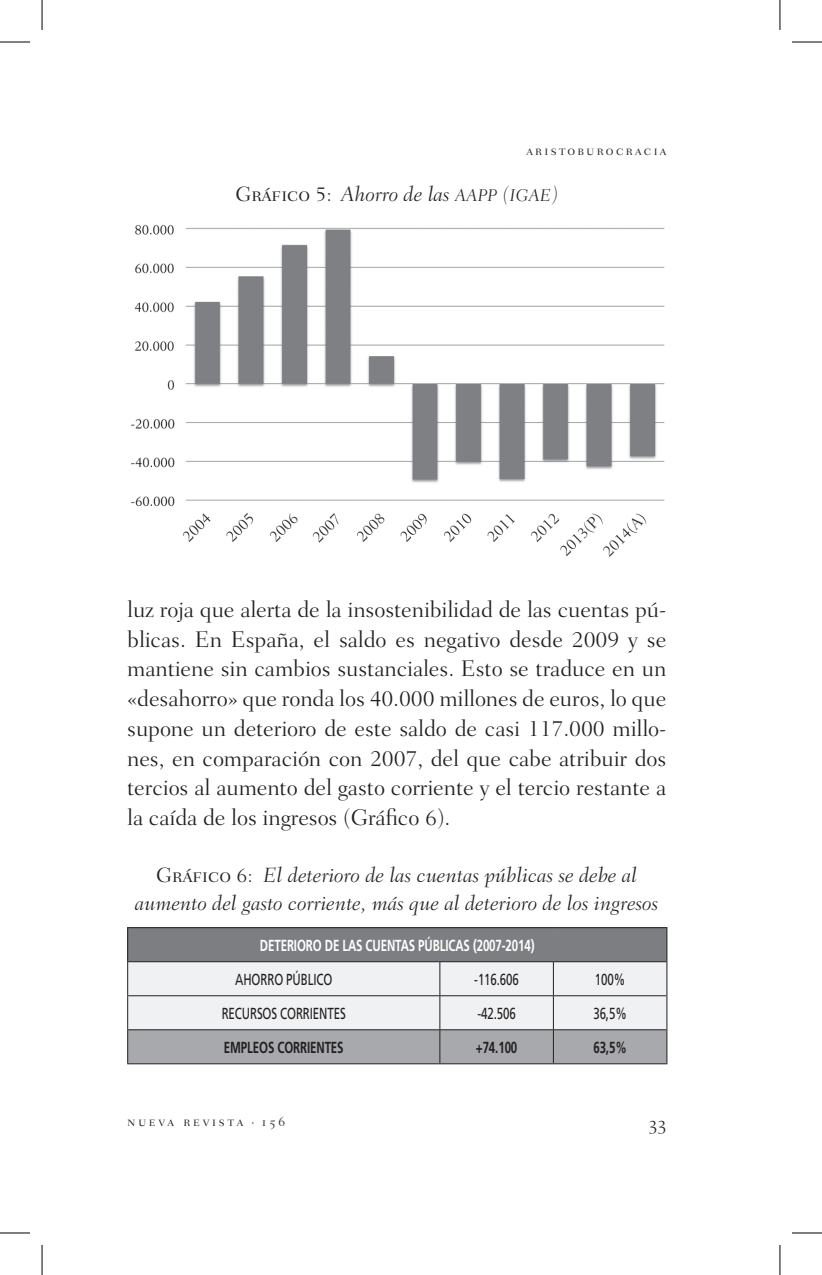
<style>
.page{position:relative;width:822px;height:1275px;background:#fff}
.page>*{position:absolute;margin:0;border:0;box-sizing:border-box;transform-origin:0 0}
.t1{font:300 23px/29.8px "Fairfield";letter-spacing:-.005em;color:#231f20;text-align:justify}
.t2{font:italic 300 21px/27.8px "Fairfield";color:#231f20;text-align:center}
.t3{font:20px "Fairfield Light SC";color:#231f20}
.t4{font:16px "Frutiger";letter-spacing:-.01em;color:#231f20;scale:.72 1}
.t5{font:700 16px "Frutiger";letter-spacing:-.01em;color:#fff;scale:.72 1}
.t6{font:700 16px "Frutiger";letter-spacing:-.01em;color:#231f20;scale:.72 1}
.t7{font:14px "Fairfield Light SC";letter-spacing:.205em;color:#231f20}
.t8{font:14px "Fairfield Light SC";letter-spacing:.165em;color:#231f20}
.s1{font-style:normal}
.s2{font-family:"Fairfield Light SC";font-weight:400;font-style:normal}
.s3{font-size:17.2px}
</style>
<div class="page">
<div style="left:128px;top:927px;width:538px;height:34px;background:#7c7e81"></div>
<svg style="left:128px;top:962px;width:538px;height:101px"></svg>
<hr style="left:439px;top:962px;width:1px;height:33px;background:#231f20">
<hr style="left:552px;top:962px;width:1px;height:33px;background:#231f20">
<hr style="left:128px;top:995px;width:311px;height:1px;background:#231f20">
<hr style="left:439px;top:995px;width:114px;height:1px;background:#231f20">
<hr style="left:439px;top:996px;width:1px;height:33px;background:#231f20">
<hr style="left:553px;top:995px;width:113px;height:1px;background:#231f20">
<hr style="left:552px;top:996px;width:1px;height:33px;background:#231f20">
<hr style="left:439px;top:1030px;width:1px;height:33px;background:#231f20">
<hr style="left:552px;top:1030px;width:1px;height:33px;background:#231f20">
<hr style="left:128px;top:961px;width:311px;height:1px;background:#231f20">
<hr style="left:439px;top:961px;width:114px;height:1px;background:#231f20">
<hr style="left:553px;top:961px;width:113px;height:1px;background:#231f20">
<hr style="left:127px;top:927px;width:312px;height:1px;background:#231f20">
<hr style="left:127px;top:928px;width:1px;height:33px;background:#231f20">
<hr style="left:439px;top:927px;width:114px;height:1px;background:#231f20">
<hr style="left:553px;top:927px;width:114px;height:1px;background:#231f20">
<hr style="left:666px;top:928px;width:1px;height:33px;background:#231f20">
<hr style="left:127px;top:961px;width:1px;height:34px;background:#231f20">
<hr style="left:666px;top:961px;width:1px;height:34px;background:#231f20">
<hr style="left:127px;top:995px;width:1px;height:34px;background:#231f20">
<hr style="left:666px;top:995px;width:1px;height:34px;background:#231f20">
<hr style="left:128px;top:1029px;width:311px;height:1px;background:#231f20">
<hr style="left:439px;top:1029px;width:114px;height:1px;background:#231f20">
<hr style="left:553px;top:1029px;width:113px;height:1px;background:#231f20">
<hr style="left:127px;top:1029px;width:1px;height:34px;background:#231f20">
<hr style="left:666px;top:1029px;width:1px;height:34px;background:#231f20">
<hr style="left:127px;top:1063px;width:312px;height:1px;background:#231f20">
<hr style="left:439px;top:1063px;width:114px;height:1px;background:#231f20">
<hr style="left:553px;top:1063px;width:114px;height:1px;background:#231f20">
<img style="left:131px;top:224px;width:534px;height:333px">
<hr style="left:0;top:42px;width:30px;height:1px;background:#000">
<hr style="left:791px;top:42px;width:30px;height:1px;background:#000">
<hr style="left:0;top:1232px;width:30px;height:1px;background:#000">
<hr style="left:791px;top:1232px;width:30px;height:1px;background:#000">
<hr style="left:42px;top:0;width:1px;height:30px;background:#000">
<hr style="left:42px;top:1245px;width:1px;height:30px;background:#000">
<hr style="left:779px;top:0;width:1px;height:30px;background:#000">
<hr style="left:779px;top:1245px;width:1px;height:30px;background:#000">
<p class="t8" style="left:526px;top:143px;width:141px">aristoburocracia</p>
<p class="t2" style="left:235px;top:180px;width:324px"><span class="s1">G</span><span class="s2">ráfico</span> <span class="s1">5:</span> Ahorro de las <span class="s3">AAPP</span> (<span class="s3">IGAE</span>)</p>
<p class="t1" style="left:127px;top:594px;width:540px">luz roja que alerta de la insostenibilidad de las cuentas pú&shy;blicas. En España, el saldo es negativo desde 2009 y se mantiene sin cambios sustanciales. Esto se traduce en un «desahorro» que ronda los 40.000 millones de euros, lo que supone un deterioro de este saldo de casi 117.000 millo&shy;nes, en comparación con 2007, del que cabe atribuir dos tercios al aumento del gasto corriente y el tercio restante a la caída de los ingresos (Gráfico 6).</p>
<p class="t2" style="left:135px;top:862px;width:524px"><span class="s1">G</span><span class="s2">ráfico</span> <span class="s1">6:</span> El deterioro de las cuentas públicas se debe al aumento del gasto corriente, más que al deterioro de los ingresos</p>
<p class="t5" style="left:260px;top:936px;width:383px">DETERIORO DE LAS CUENTAS PÚBLICAS (2007-2014)</p>
<p class="t4" style="left:235px;top:970px;width:136px">AHORRO PÚBLICO</p>
<p class="t4" style="left:474px;top:970px;width:64px">-116.606</p>
<p class="t4" style="left:594px;top:970px;width:44px">100%</p>
<p class="t4" style="left:221px;top:1004px;width:174px">RECURSOS CORRIENTES</p>
<p class="t4" style="left:477px;top:1004px;width:55px">-42.506</p>
<p class="t4" style="left:593px;top:1004px;width:48px">36,5%</p>
<p class="t6" style="left:224px;top:1038px;width:168px">EMPLEOS CORRIENTES</p>
<p class="t6" style="left:475px;top:1038px;width:59px">+74.100</p>
<p class="t6" style="left:593px;top:1038px;width:48px">63,5%</p>
<p class="t7" style="left:127px;top:1114px;width:159px">nueva revista · 156</p>
<p class="t3" style="left:648px;top:1111px;width:19px">33</p>
</div>
